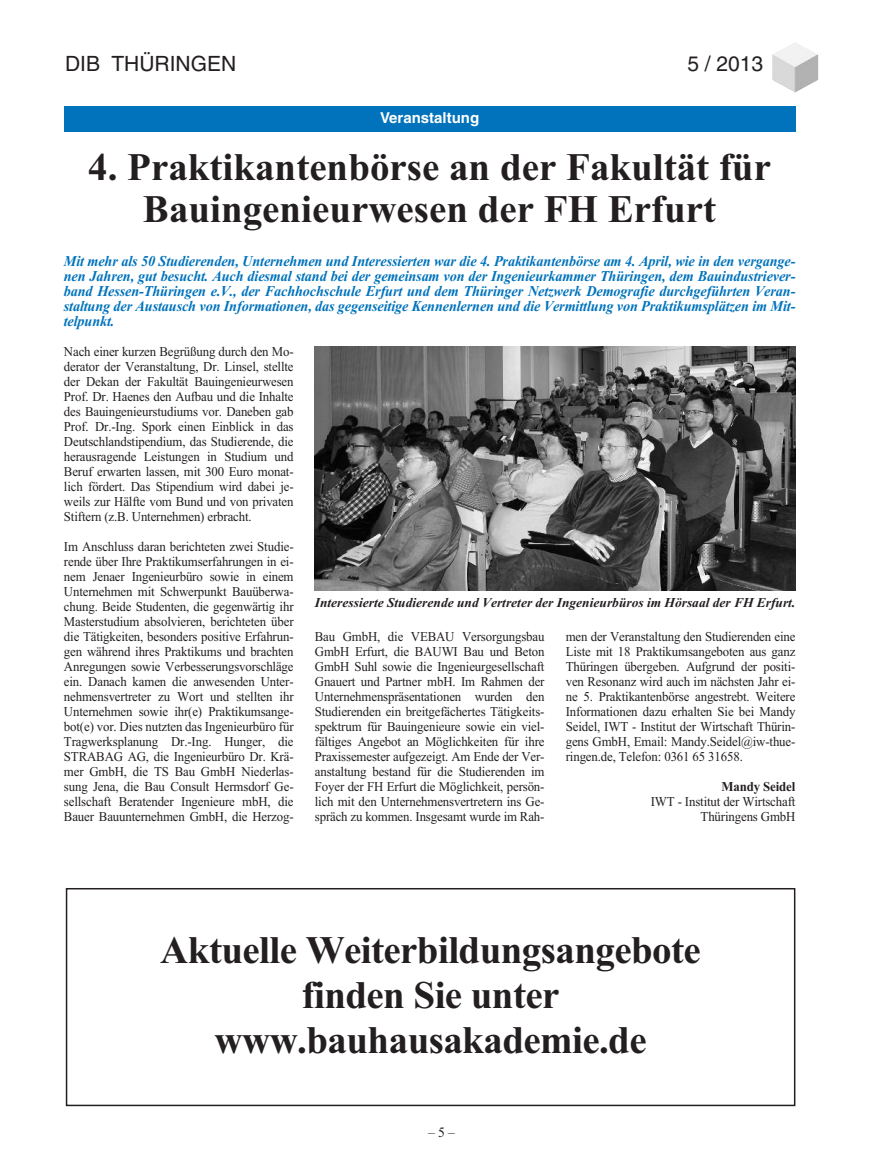
<style>
.page{position:relative;width:872px;height:1170px;background:#fff}
.page>*{position:absolute;margin:0;border:0;box-sizing:border-box;transform-origin:0 0}
.t1{font:700 39px/45px "Times New Roman";letter-spacing:-.015em;color:#231f20;text-align:center}
.t2{font:21px "Helvetica";color:#231f20}
.t3{font:italic 700 15px/15px "Times New Roman";letter-spacing:-.01em;color:#0073bc;text-align:justify;scale:.95 1}
.t4{font:700 15px "Helvetica";color:#fff}
.t5{font:13.5px/15px "Times New Roman";letter-spacing:-.01em;color:#231f20;text-align:justify;scale:.95 1}
.t6{font:italic 700 13.5px "Times New Roman";color:#231f20}
.t7{font:700 13.5px "Times New Roman";letter-spacing:-.01em;color:#231f20;scale:.95 1}
</style>
<div class="page">
<img style="left:772px;top:43px;width:46px;height:50px">
<div style="left:64px;top:106px;width:731px;height:26px;background:#0073bc"></div>
<div style="left:66px;top:887px;width:729px;height:219px;border:2px solid #231f20"></div>
<img style="left:315px;top:347px;width:480px;height:243px">
<h2 class="t2" style="left:65px;top:56px;width:173px">DIB THÜRINGEN</h2>
<h2 class="t2" style="left:687px;top:56px;width:77px">5 / 2013</h2>
<p class="t4" style="left:380px;top:113px;width:101px">Veranstaltung</p>
<h1 class="t1" style="left:88px;top:145px;width:684px;line-height:42px">4. Praktikantenbörse an der Fakultät für<br>Bauingenieurwesen der FH Erfurt</h1>
<p class="t3" style="left:64px;top:253px;width:771px">Mit mehr als 50 Studierenden, Unternehmen und Interessierten war die 4. Praktikantenbörse am 4. April, wie in den vergange&shy;nen Jahren, gut besucht. Auch diesmal stand bei der gemeinsam von der Ingenieurkammer Thüringen, dem Bauindustriever&shy;band Hessen-Thüringen e.V., der Fachhochschule Erfurt und dem Thüringer Netzwerk Demografie durchgeführten Veran&shy;staltung der Austausch von Informationen, das gegenseitige Kennenlernen und die Vermittlung von Praktikumsplätzen im Mit&shy;telpunkt.</p>
<p class="t5" style="left:64px;top:344px;width:243px">Nach einer kurzen Begrüßung durch den Mo&shy;derator der Veranstaltung, Dr. Linsel, stellte der Dekan der Fakultät Bauingenieurwesen Prof. Dr. Haenes den Aufbau und die Inhalte des Bauingenieurstudiums vor. Daneben gab Prof. Dr.-Ing. Spork einen Einblick in das Deutschlandstipendium, das Studierende, die herausragende Leistungen in Studium und Beruf erwarten lassen, mit 300 Euro monat&shy;lich fördert. Das Stipendium wird dabei je&shy;weils zur Hälfte vom Bund und von privaten Stiftern (z.B. Unternehmen) erbracht.</p>
<p class="t5" style="left:64px;top:539px;width:243px">Im Anschluss daran berichteten zwei Studie&shy;rende über Ihre Praktikumserfahrungen in ei&shy;nem Jenaer Ingenieurbüro sowie in einem Unternehmen mit Schwerpunkt Bauüberwa&shy;chung. Beide Studenten, die gegenwärtig ihr Masterstudium absolvieren, berichteten über die Tätigkeiten, besonders positive Erfahrun&shy;gen während ihres Praktikums und brachten Anregungen sowie Verbesserungsvorschläge ein. Danach kamen die anwesenden Unter&shy;nehmensvertreter zu Wort und stellten ihr Unternehmen sowie ihr(e) Praktikumsange&shy;bot(e) vor. Dies nutzten das Ingenieurbüro für Tragwerksplanung Dr.-Ing. Hunger, die STRABAG AG, die Ingenieurbüro Dr. Krä&shy;mer GmbH, die TS Bau GmbH Niederlas&shy;sung Jena, die Bau Consult Hermsdorf Ge&shy;sellschaft Beratender Ingenieure mbH, die Bauer Bauunternehmen GmbH, die Herzog-</p>
<p class="t6" style="left:315px;top:594px;width:482px">Interessierte Studierende und Vertreter der Ingenieurbüros im Hörsaal der FH Erfurt.</p>
<p class="t5" style="left:315px;top:629px;width:243px">Bau GmbH, die VEBAU Versorgungsbau GmbH Erfurt, die BAUWI Bau und Beton GmbH Suhl sowie die Ingenieurgesellschaft Gnauert und Partner mbH. Im Rahmen der Unternehmenspräsentationen wurden den Studierenden ein breitgefächertes Tätigkeits&shy;spektrum für Bauingenieure sowie ein viel&shy;fältiges Angebot an Möglichkeiten für ihre Praxissemester aufgezeigt. Am Ende der Ver&shy;anstaltung bestand für die Studierenden im Foyer der FH Erfurt die Möglichkeit, persön&shy;lich mit den Unternehmensvertretern ins Ge&shy;spräch zu kommen. Insgesamt wurde im Rah-</p>
<p class="t5" style="left:566px;top:629px;width:243px">men der Veranstaltung den Studierenden eine Liste mit 18 Praktikumsangeboten aus ganz Thüringen übergeben. Aufgrund der positi&shy;ven Resonanz wird auch im nächsten Jahr ei&shy;ne 5. Praktikantenbörse angestrebt. Weitere Informationen dazu erhalten Sie bei Mandy Seidel, IWT - Institut der Wirtschaft Thürin&shy;gens GmbH, Email: Mandy.Seidel@iw-thue&shy;ringen.de, Telefon: 0361 65 31658.</p>
<p class="t7" style="left:721px;top:778px;width:79px">Mandy Seidel</p>
<p class="t5" style="left:651px;top:794px;width:154px;text-align:right">IWT - Institut der Wirtschaft<br>Thüringens GmbH</p>
<h1 class="t1" style="left:160px;top:927px;width:542px">Aktuelle Weiterbildungsangebote finden Sie unter www.bauhausakademie.de</h1>
</div>
